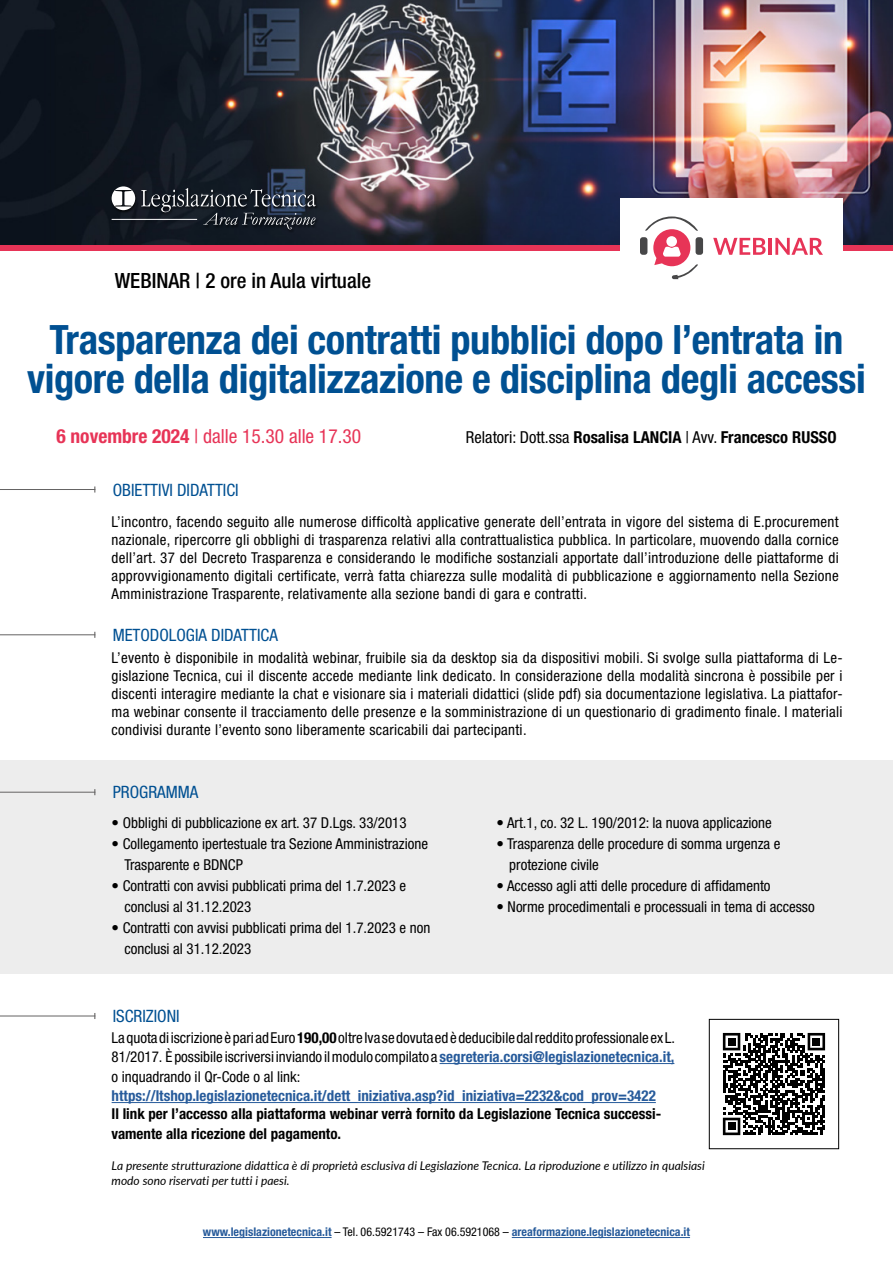
<style>
.page{position:relative;width:893px;height:1263px;background:#fff}
.page>*{position:absolute;margin:0;border:0;box-sizing:border-box;transform-origin:0 0}
.t1{font:700 condensed 40.5px/39px "Helvetica Neue LT Pro";letter-spacing:-.01em;color:#005092;text-align:center}
.t2{font:500 condensed 21px "Helvetica Neue LT Pro";color:#000}
.t3{font:condensed 19.5px "Helvetica Neue LT Pro";color:#e73457}
.t4{font:condensed 17.1px "Helvetica Neue LT Pro";color:#005092}
.t5{font:700 condensed 16.5px "Helvetica Neue LT Pro";color:#000}
.t6{font:condensed 15px/18px "Helvetica Neue LT Pro";color:#000}
.t7{font:700 condensed 15px/19.5px "Helvetica Neue LT Pro";color:#000}
.t8{font:700 condensed 15px "Helvetica Neue LT Pro";color:#275b9b}
.t9{font:italic 12px/15px "Lato";color:#000}
.t10{font:700 condensed 12px "Helvetica Neue LT Pro";color:#275b9b}
.s1{font-weight:700}
.s2{font-weight:400}
.s3{font-weight:700;color:#275b9b}
.s4{font-weight:400;color:#000}
</style>
<div class="page">
<img style="left:0;top:0;width:893px;height:245px">
<hr style="left:203px;top:1237px;width:129px;height:1px;background:#275b9b">
<hr style="left:512px;top:1237px;width:178px;height:1px;background:#275b9b">
<div style="left:111px;top:186px;width:208px;height:46px;background:#000;opacity:.75"></div>
<svg style="left:141px;top:188px;width:175px;height:41px;background:#313842"></svg>
<svg style="left:112px;top:186px;width:23px;height:24px"></svg>
<hr style="left:112px;top:219px;width:85px;height:1px;background:#fff">
<div style="left:0;top:245px;width:893px;height:5px;background:#e73457"></div>
<hr style="left:0;top:1016px;width:95px;height:1px;background:#646363">
<div style="left:0;top:760px;width:893px;height:214px;background:#ededed"></div>
<hr style="left:0;top:792px;width:95px;height:1px;background:#646363">
<hr style="left:0;top:489px;width:95px;height:1px;background:#646363">
<hr style="left:0;top:634px;width:95px;height:1px;background:#646363">
<div style="left:620px;top:198px;width:223px;height:93px;background:#fff"></div>
<svg style="left:713px;top:238px;width:53px;height:17px"></svg>
<hr style="left:768px;top:238px;width:4px;height:17px;background:#e73457">
<svg style="left:775px;top:238px;width:48px;height:17px"></svg>
<div style="left:640px;top:237px;width:7px;height:18px;background:#474748;border-radius:3px"></div>
<div style="left:696px;top:237px;width:7px;height:18px;background:#474748;border-radius:3px"></div>
<svg style="left:645px;top:216px;width:53px;height:63px"></svg>
<div style="left:709px;top:1019px;width:130px;height:130px;border:1px solid #000"></div>
<svg style="left:723px;top:1033px;width:102px;height:102px"></svg>
<div style="left:728px;top:1038px;width:7px;height:7px;background:#000"></div>
<div style="left:813px;top:1038px;width:7px;height:7px;background:#000"></div>
<div style="left:728px;top:1123px;width:7px;height:7px;background:#000"></div>
<hr style="left:440px;top:1063px;width:234px;height:1px;background:#275b9b">
<hr style="left:112px;top:1102px;width:544px;height:1px;background:#275b9b">
<h2 class="t2" style="left:115px;top:268px;width:258px">WEBINAR | 2 ore in Aula virtuale</h2>
<h1 class="t1" style="left:27px;top:319px;width:840px">Trasparenza dei contratti pubblici dopo l’entrata in vigore della digitalizzazione e disciplina degli accessi</h1>
<h3 class="t3" style="left:56px;top:425px;width:306px"><span class="s1">6 novembre 2024</span> | dalle 15.30 alle 17.30</h3>
<p class="t5" style="left:466px;top:427px;width:372px"><span class="s2">Relatori: Dott.ssa</span> Rosalisa LANCIA <span class="s2">| Avv.</span> Francesco RUSSO</p>
<p class="t4" style="left:113px;top:480px;width:127px">OBIETTIVI DIDATTICI</p>
<p class="t6" style="left:112px;top:512px;width:729px;text-align:justify">L’incontro, facendo seguito alle numerose difficoltà applicative generate dell’entrata in vigore del sistema di E.procurement nazionale, ripercorre gli obblighi di trasparenza relativi alla contrattualistica pubblica. In particolare, muovendo dalla cornice dell’art. 37 del Decreto Trasparenza e considerando le modifiche sostanziali apportate dall’introduzione delle piattaforme di approvvigionamento digitali certificate, verrà fatta chiarezza sulle modalità di pubblicazione e aggiornamento nella Sezione Amministrazione Trasparente, relativamente alla sezione bandi di gara e contratti.</p>
<p class="t4" style="left:113px;top:625px;width:167px">METODOLOGIA DIDATTICA</p>
<p class="t6" style="left:112px;top:648px;width:733px;text-align:justify">L’evento è disponibile in modalità webinar, fruibile sia da desktop sia da dispositivi mobili. Si svolge sulla piattaforma di Le&shy;gislazione Tecnica, cui il discente accede mediante link dedicato. In considerazione della modalità sincrona è possibile per i discenti interagire mediante la chat e visionare sia i materiali didattici (slide pdf) sia documentazione legislativa. La piattafor&shy;ma webinar consente il tracciamento delle presenze e la somministrazione di un questionario di gradimento finale. I materiali condivisi durante l’evento sono liberamente scaricabili dai partecipanti.</p>
<p class="t4" style="left:113px;top:782px;width:87px">PROGRAMMA</p>
<p class="t6" style="left:112px;top:813px;width:296px">• Obblighi di pubblicazione ex art. 37 D.Lgs. 33/2013</p>
<p class="t6" style="left:124px;top:833px;width:305px;line-height:21px;text-indent:-13px">• Collegamento ipertestuale tra Sezione Amministrazione<br>Trasparente e BDNCP</p>
<p class="t6" style="left:124px;top:875px;width:283px;line-height:21px;text-indent:-13px">• Contratti con avvisi pubblicati prima del 1.7.2023 e conclusi al 31.12.2023</p>
<p class="t6" style="left:124px;top:917px;width:307px;line-height:21px;text-indent:-13px">• Contratti con avvisi pubblicati prima del 1.7.2023 e non conclusi al 31.12.2023</p>
<p class="t4" style="left:113px;top:1006px;width:68px">ISCRIZIONI</p>
<p class="t6" style="left:497px;top:813px;width:277px">• Art.1, co. 32 L. 190/2012: la nuova applicazione</p>
<p class="t6" style="left:509px;top:833px;width:273px;line-height:21px;text-indent:-13px">• Trasparenza delle procedure di somma urgenza e protezione civile</p>
<p class="t6" style="left:497px;top:876px;width:276px">• Accesso agli atti delle procedure di affidamento</p>
<p class="t6" style="left:497px;top:897px;width:320px">• Norme procedimentali e processuali in tema di accesso</p>
<p class="t6" style="left:112px;top:1027px;width:565px;line-height:19.5px;text-align:justify">La quota di iscrizione è pari ad Euro <span class="s1">190,00</span> oltre Iva se dovuta ed è deducibile dal reddito professionale ex L.<br>81/2017. È possibile iscriversi inviando il modulo compilato a <span class="s3">segreteria.corsi@legislazionetecnica.it, </span>o inquadrando il Qr-Code o al link:</p>
<p class="t8" style="left:112px;top:1087px;width:546px">https://ltshop.legislazionetecnica.it/dett_iniziativa.asp?id_iniziativa=2232&amp;cod_prov=3422</p>
<p class="t7" style="left:112px;top:1104px;width:551px">Il link per l’accesso alla piattaforma webinar verrà fornito da Legislazione Tecnica successi&shy;vamente alla ricezione del pagamento.</p>
<p class="t9" style="left:112px;top:1157px;width:595px">La presente strutturazione didattica è di proprietà esclusiva di Legislazione Tecnica. La riproduzione e utilizzo in qualsiasi modo sono riservati per tutti i paesi.</p>
<p class="t10" style="left:203px;top:1225px;width:489px">www.legislazionetecnica.it <span class="s4">– Tel. 06.5921743 – Fax 06.5921068 –</span> areaformazione.legislazionetecnica.it</p>
</div>
